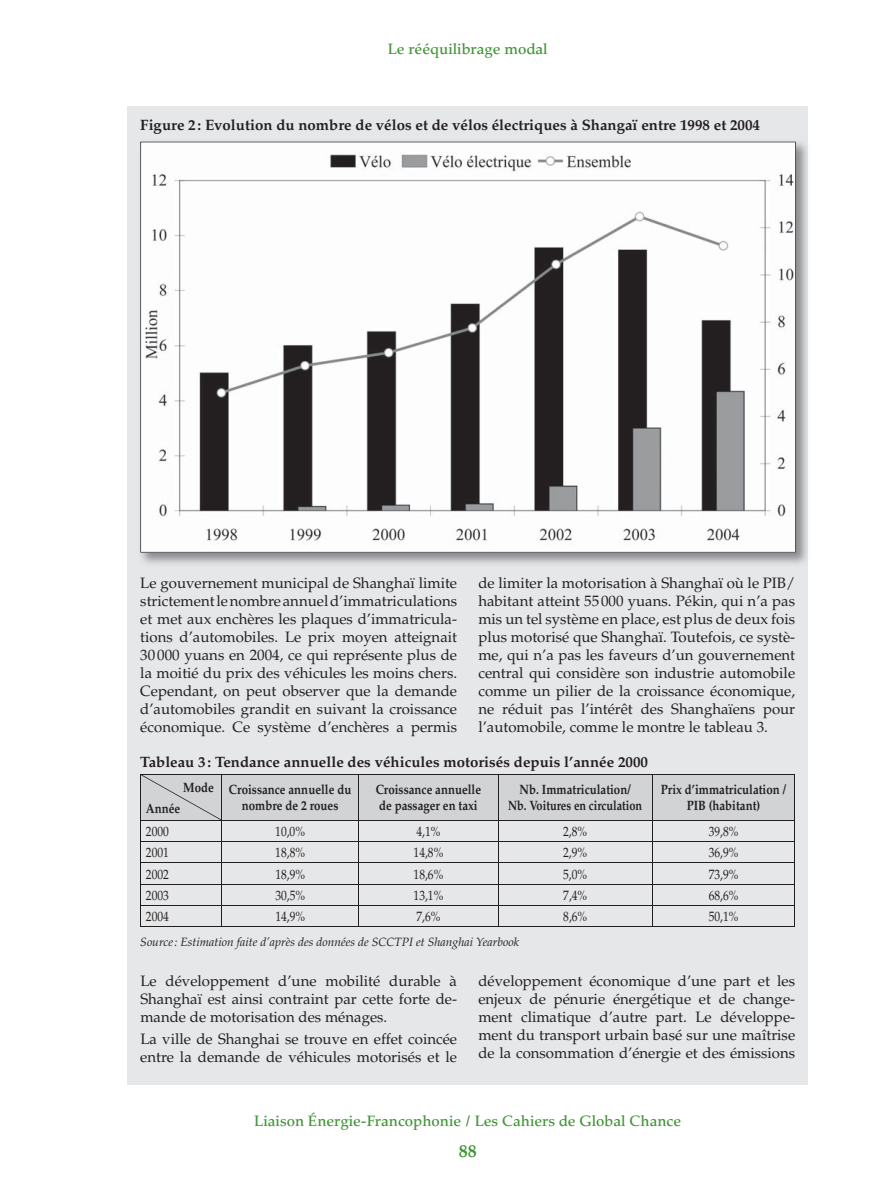
<style>
.page{position:relative;width:893px;height:1191px;background:#fff}
.page>*{position:absolute;margin:0;border:0;box-sizing:border-box;transform-origin:0 0}
.t1{font:700 18px "Palatino";color:#439539}
.t2{font:15px/18px "Palatino";color:#231f20;text-align:justify}
.t3{font:700 15px "Palatino";color:#231f20}
.t4{font:500 15px "Palatino";color:#439539}
.t5{font:700 13.5px/16.2px "Palatino";color:#231f20;text-align:center;scale:.85 1}
.t6{font:13.5px "Palatino";color:#231f20;scale:.85 1}
.t7{font:italic 12px "Palatino";color:#231f20}
</style>
<div class="page">
<div style="left:128px;top:106px;width:680px;height:978px;background:#e6e7e8"></div>
<img style="left:140px;top:141px;width:667px;height:423px">
<svg style="left:140px;top:142px;width:656px;height:410px;background:#d8d8d8"></svg>
<hr style="left:140px;top:926px;width:655px;height:1px;background:#231f20">
<svg style="left:140px;top:774px;width:655px;height:152px"></svg>
<p class="t4" style="left:388px;top:43px;width:162px">Le rééquilibrage modal</p>
<p class="t3" style="left:140px;top:119px;width:621px">Figure 2 : Evolution du nombre de vélos et de vélos électriques à Shangaï entre 1998 et 2004</p>
<p class="t2" style="left:140px;top:575px;width:318px">Le gouvernement municipal de Shanghaï limite strictement le nombre annuel d’immatriculations et met aux enchères les plaques d’immatricula&shy;tions d’automobiles. Le prix moyen atteignait 30 000 yuans en 2004, ce qui représente plus de la moitié du prix des véhicules les moins chers.<br>Cependant, on peut observer que la demande d’automobiles grandit en suivant la croissance économique. Ce système d’enchères a permis</p>
<p class="t2" style="left:478px;top:575px;width:318px">de limiter la motorisation à Shanghaï où le PIB/ habitant atteint 55 000 yuans. Pékin, qui n’a pas mis un tel système en place, est plus de deux fois plus motorisé que Shanghaï. Toutefois, ce systè&shy;me, qui n’a pas les faveurs d’un gouvernement central qui considère son industrie automobile comme un pilier de la croissance économique, ne réduit pas l’intérêt des Shanghaïens pour l’automobile, comme le montre le tableau 3.</p>
<p class="t3" style="left:140px;top:756px;width:509px">Tableau 3 : Tendance annuelle des véhicules motorisés depuis l’année 2000</p>
<p class="t5" style="left:183px;top:781px;width:38px">Mode</p>
<p class="t5" style="left:146px;top:801px;width:42px">Année</p>
<p class="t5" style="left:229px;top:783px;width:145px">Croissance annuelle du nombre de 2 roues</p>
<p class="t5" style="left:376px;top:783px;width:126px;text-align:left">Croissance annuelle de passager en taxi</p>
<p class="t5" style="left:508px;top:783px;width:159px">Nb. Immatriculation/<br>Nb. Voitures en circulation</p>
<p class="t5" style="left:661px;top:783px;width:149px">Prix d’immatriculation /<br>PIB (habitant)</p>
<p class="t6" style="left:146px;top:826px;width:29px">2000</p>
<p class="t6" style="left:275px;top:826px;width:36px">10,0%</p>
<p class="t6" style="left:416px;top:826px;width:30px">4,1%</p>
<p class="t6" style="left:563px;top:826px;width:30px">2,8%</p>
<p class="t6" style="left:709px;top:826px;width:36px">39,8%</p>
<p class="t6" style="left:146px;top:847px;width:29px">2001</p>
<p class="t6" style="left:275px;top:847px;width:36px">18,8%</p>
<p class="t6" style="left:414px;top:847px;width:36px">14,8%</p>
<p class="t6" style="left:563px;top:847px;width:30px">2,9%</p>
<p class="t6" style="left:709px;top:847px;width:36px">36,9%</p>
<p class="t6" style="left:146px;top:868px;width:29px">2002</p>
<p class="t6" style="left:275px;top:868px;width:36px">18,9%</p>
<p class="t6" style="left:414px;top:868px;width:36px">18,6%</p>
<p class="t6" style="left:563px;top:868px;width:30px">5,0%</p>
<p class="t6" style="left:709px;top:868px;width:36px">73,9%</p>
<p class="t6" style="left:146px;top:890px;width:29px">2003</p>
<p class="t6" style="left:275px;top:890px;width:36px">30,5%</p>
<p class="t6" style="left:414px;top:890px;width:36px">13,1%</p>
<p class="t6" style="left:563px;top:890px;width:30px">7,4%</p>
<p class="t6" style="left:709px;top:890px;width:36px">68,6%</p>
<p class="t6" style="left:146px;top:911px;width:28px">2004</p>
<p class="t6" style="left:275px;top:911px;width:36px">14,9%</p>
<p class="t6" style="left:416px;top:911px;width:30px">7,6%</p>
<p class="t6" style="left:563px;top:911px;width:30px">8,6%</p>
<p class="t6" style="left:709px;top:911px;width:36px">50,1%</p>
<p class="t7" style="left:140px;top:937px;width:380px">Source : Estimation faite d’après des données de SCCTPI et Shanghai Yearbook</p>
<p class="t2" style="left:140px;top:973px;width:318px">Le développement d’une mobilité durable à Shanghaï est ainsi contraint par cette forte de&shy;mande de motorisation des ménages.</p>
<p class="t2" style="left:140px;top:1031px;width:318px">La ville de Shanghai se trouve en effet coincée entre la demande de véhicules motorisés et le</p>
<p class="t2" style="left:478px;top:973px;width:318px">développement économique d’une part et les enjeux de pénurie énergétique et de change&shy;ment climatique d’autre part. Le développe&shy;ment du transport urbain basé sur une maîtrise de la consommation d’énergie et des émissions</p>
<p class="t4" style="left:254px;top:1115px;width:429px">Liaison Énergie-Francophonie / Les Cahiers de Global Chance</p>
<p class="t1" style="left:459px;top:1144px;width:19px">88</p>
</div>
